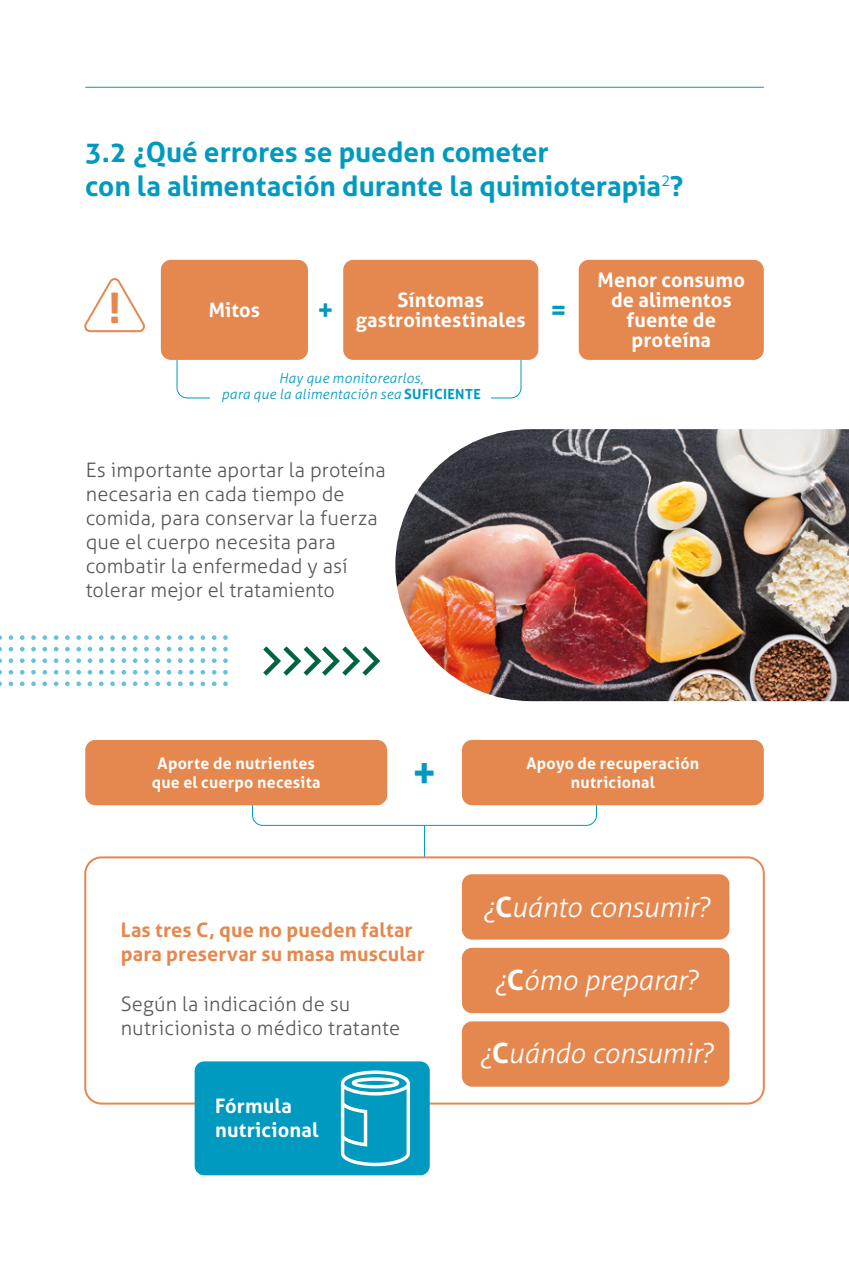
<style>
.page{position:relative;width:849px;height:1281px;background:#fff}
.page>*{position:absolute;margin:0;border:0;box-sizing:border-box;transform-origin:0 0}
.t1{font:700 42px "Aller";color:#e5884f}
.t2{font:700 42px "Aller";color:#009ac0}
.t3{font:700 28px/33.6px "Aller";color:#009ac0}
.t4{font:italic 300 28px "Aller";letter-spacing:-.005em;color:#fff}
.t5{font:300 20px/24px "Aller";letter-spacing:.01em;color:#575756}
.t6{font:700 20px/20px "Aller";letter-spacing:.005em;color:#fff;text-align:center}
.t7{font:700 20px/24px "Aller";letter-spacing:.01em;color:#e5884f}
.t8{font:700 16px/19.2px "Aller";letter-spacing:.015em;color:#fff;text-align:center}
.t9{font:italic 300 14px/16.8px "Aller";letter-spacing:.02em;color:#009ac0;text-align:center}
.s1{font-weight:700;font-style:normal}
</style>
<div class="page">
<hr style="left:85px;top:87px;width:679px;height:1px;background:#009ac0">
<svg style="left:9px;top:635px;width:4px;height:5px"></svg>
<svg style="left:20px;top:635px;width:5px;height:5px"></svg>
<svg style="left:31px;top:635px;width:5px;height:5px"></svg>
<svg style="left:42px;top:635px;width:5px;height:5px"></svg>
<svg style="left:54px;top:635px;width:4px;height:5px"></svg>
<svg style="left:65px;top:635px;width:5px;height:5px"></svg>
<svg style="left:76px;top:635px;width:5px;height:5px"></svg>
<svg style="left:88px;top:635px;width:4px;height:5px"></svg>
<svg style="left:99px;top:635px;width:5px;height:5px"></svg>
<svg style="left:110px;top:635px;width:5px;height:5px"></svg>
<svg style="left:121px;top:635px;width:5px;height:5px"></svg>
<svg style="left:133px;top:635px;width:4px;height:5px"></svg>
<svg style="left:144px;top:635px;width:5px;height:5px"></svg>
<svg style="left:155px;top:635px;width:5px;height:5px"></svg>
<svg style="left:167px;top:635px;width:4px;height:5px"></svg>
<svg style="left:178px;top:635px;width:5px;height:5px"></svg>
<svg style="left:189px;top:635px;width:5px;height:5px"></svg>
<svg style="left:200px;top:635px;width:5px;height:5px"></svg>
<svg style="left:212px;top:635px;width:4px;height:5px"></svg>
<svg style="left:223px;top:635px;width:5px;height:5px"></svg>
<svg style="left:9px;top:647px;width:4px;height:4px"></svg>
<svg style="left:20px;top:647px;width:5px;height:4px"></svg>
<svg style="left:31px;top:647px;width:5px;height:4px"></svg>
<svg style="left:42px;top:647px;width:5px;height:4px"></svg>
<svg style="left:54px;top:647px;width:4px;height:4px"></svg>
<svg style="left:65px;top:647px;width:5px;height:4px"></svg>
<svg style="left:76px;top:647px;width:5px;height:4px"></svg>
<svg style="left:88px;top:647px;width:4px;height:4px"></svg>
<svg style="left:99px;top:647px;width:5px;height:4px"></svg>
<svg style="left:110px;top:647px;width:5px;height:4px"></svg>
<svg style="left:121px;top:647px;width:5px;height:4px"></svg>
<svg style="left:133px;top:647px;width:4px;height:4px"></svg>
<svg style="left:144px;top:647px;width:5px;height:4px"></svg>
<svg style="left:155px;top:647px;width:5px;height:4px"></svg>
<svg style="left:167px;top:647px;width:4px;height:4px"></svg>
<svg style="left:178px;top:647px;width:5px;height:4px"></svg>
<svg style="left:189px;top:647px;width:5px;height:4px"></svg>
<svg style="left:200px;top:647px;width:5px;height:4px"></svg>
<svg style="left:212px;top:647px;width:4px;height:4px"></svg>
<svg style="left:223px;top:647px;width:5px;height:4px"></svg>
<svg style="left:9px;top:658px;width:4px;height:5px"></svg>
<svg style="left:20px;top:658px;width:5px;height:5px"></svg>
<svg style="left:31px;top:658px;width:5px;height:5px"></svg>
<svg style="left:42px;top:658px;width:5px;height:5px"></svg>
<svg style="left:54px;top:658px;width:4px;height:5px"></svg>
<svg style="left:65px;top:658px;width:5px;height:5px"></svg>
<svg style="left:76px;top:658px;width:5px;height:5px"></svg>
<svg style="left:88px;top:658px;width:4px;height:5px"></svg>
<svg style="left:99px;top:658px;width:5px;height:5px"></svg>
<svg style="left:110px;top:658px;width:5px;height:5px"></svg>
<svg style="left:121px;top:658px;width:5px;height:5px"></svg>
<svg style="left:133px;top:658px;width:4px;height:5px"></svg>
<svg style="left:144px;top:658px;width:5px;height:5px"></svg>
<svg style="left:155px;top:658px;width:5px;height:5px"></svg>
<svg style="left:167px;top:658px;width:4px;height:5px"></svg>
<svg style="left:178px;top:658px;width:5px;height:5px"></svg>
<svg style="left:189px;top:658px;width:5px;height:5px"></svg>
<svg style="left:200px;top:658px;width:5px;height:5px"></svg>
<svg style="left:212px;top:658px;width:4px;height:5px"></svg>
<svg style="left:223px;top:658px;width:5px;height:5px"></svg>
<svg style="left:9px;top:670px;width:4px;height:4px"></svg>
<svg style="left:20px;top:670px;width:5px;height:4px"></svg>
<svg style="left:31px;top:670px;width:5px;height:4px"></svg>
<svg style="left:42px;top:670px;width:5px;height:4px"></svg>
<svg style="left:54px;top:670px;width:4px;height:4px"></svg>
<svg style="left:65px;top:670px;width:5px;height:4px"></svg>
<svg style="left:76px;top:670px;width:5px;height:4px"></svg>
<svg style="left:88px;top:670px;width:4px;height:4px"></svg>
<svg style="left:99px;top:670px;width:5px;height:4px"></svg>
<svg style="left:110px;top:670px;width:5px;height:4px"></svg>
<svg style="left:121px;top:670px;width:5px;height:4px"></svg>
<svg style="left:133px;top:670px;width:4px;height:4px"></svg>
<svg style="left:144px;top:670px;width:5px;height:4px"></svg>
<svg style="left:155px;top:670px;width:5px;height:4px"></svg>
<svg style="left:167px;top:670px;width:4px;height:4px"></svg>
<svg style="left:178px;top:670px;width:5px;height:4px"></svg>
<svg style="left:189px;top:670px;width:5px;height:4px"></svg>
<svg style="left:200px;top:670px;width:5px;height:4px"></svg>
<svg style="left:212px;top:670px;width:4px;height:4px"></svg>
<svg style="left:223px;top:670px;width:5px;height:4px"></svg>
<svg style="left:9px;top:681px;width:4px;height:5px"></svg>
<svg style="left:20px;top:681px;width:5px;height:5px"></svg>
<svg style="left:31px;top:681px;width:5px;height:5px"></svg>
<svg style="left:42px;top:681px;width:5px;height:5px"></svg>
<svg style="left:54px;top:681px;width:4px;height:5px"></svg>
<svg style="left:65px;top:681px;width:5px;height:5px"></svg>
<svg style="left:76px;top:681px;width:5px;height:5px"></svg>
<svg style="left:88px;top:681px;width:4px;height:5px"></svg>
<svg style="left:99px;top:681px;width:5px;height:5px"></svg>
<svg style="left:110px;top:681px;width:5px;height:5px"></svg>
<svg style="left:121px;top:681px;width:5px;height:5px"></svg>
<svg style="left:133px;top:681px;width:4px;height:5px"></svg>
<svg style="left:144px;top:681px;width:5px;height:5px"></svg>
<svg style="left:155px;top:681px;width:5px;height:5px"></svg>
<svg style="left:167px;top:681px;width:4px;height:5px"></svg>
<svg style="left:178px;top:681px;width:5px;height:5px"></svg>
<svg style="left:189px;top:681px;width:5px;height:5px"></svg>
<svg style="left:200px;top:681px;width:5px;height:5px"></svg>
<svg style="left:212px;top:681px;width:4px;height:5px"></svg>
<svg style="left:223px;top:681px;width:5px;height:5px"></svg>
<hr style="left:424px;top:825px;width:1px;height:32px;background:#009ac0">
<svg style="left:251px;top:759px;width:346px;height:67px"></svg>
<div style="left:85px;top:740px;width:302px;height:65px;background:#e5884f;border-radius:10px"></div>
<div style="left:84px;top:856px;width:681px;height:248px;border:2px solid #e5884f;border-radius:16px"></div>
<div style="left:462px;top:740px;width:302px;height:65px;background:#e5884f;border-radius:10px"></div>
<div style="left:462px;top:874px;width:267px;height:65px;background:#e5884f;border-radius:10px"></div>
<div style="left:462px;top:948px;width:267px;height:65px;background:#e5884f;border-radius:10px"></div>
<div style="left:462px;top:1021px;width:267px;height:65px;background:#e5884f;border-radius:10px"></div>
<svg style="left:176px;top:353px;width:346px;height:46px"></svg>
<svg style="left:263px;top:646px;width:117px;height:30px"></svg>
<div style="left:579px;top:260px;width:185px;height:100px;background:#e5884f;border-radius:10px"></div>
<div style="left:161px;top:260px;width:147px;height:100px;background:#e5884f;border-radius:10px"></div>
<div style="left:343px;top:260px;width:195px;height:100px;background:#e5884f;border-radius:10px"></div>
<svg style="left:84px;top:278px;width:61px;height:55px"></svg>
<div style="left:211px;top:374px;width:280px;height:46px;background:#fff"></div>
<img style="left:395px;top:429px;width:454px;height:272px">
<div style="left:195px;top:1061px;width:235px;height:114px;background:#009ac0;border-radius:10px"></div>
<svg style="left:341px;top:1070px;width:69px;height:96px"></svg>
<h2 class="t3" style="left:85px;top:135px;width:599px">3.2 ¿Qué errores se pueden cometer<br>con la alimentación durante la quimioterapia<sup>2</sup>?</h2>
<p class="t6" style="left:356px;top:290px;width:171px">Síntomas gastrointestinales</p>
<h1 class="t1" style="left:108px;top:282px;width:14px">!</h1>
<p class="t6" style="left:209px;top:300px;width:53px">Mitos</p>
<h2 class="t3" style="left:317px;top:293px;width:18px">+</h2>
<h2 class="t3" style="left:550px;top:293px;width:18px">=</h2>
<p class="t9" style="left:221px;top:369px;width:261px">Hay que monitorearlos,<br>para que la alimentación sea <span class="s1">SUFICIENTE</span></p>
<p class="t5" style="left:86px;top:458px;width:301px">Es importante aportar la proteína necesaria en cada tiempo de comida, para conservar la fuerza que el cuerpo necesita para combatir la enfermedad y así tolerar mejor el tratamiento</p>
<p class="t6" style="left:597px;top:269px;width:149px">Menor consumo de alimentos fuente de proteína</p>
<p class="t8" style="left:152px;top:753px;width:170px">Aporte de nutrientes que el cuerpo necesita</p>
<h1 class="t2" style="left:412px;top:747px;width:27px">+</h1>
<p class="t8" style="left:526px;top:753px;width:174px">Apoyo de recuperación nutricional</p>
<p class="t7" style="left:121px;top:918px;width:306px">Las tres C, que no pueden faltar para preservar su masa muscular</p>
<p class="t5" style="left:121px;top:992px;width:281px">Según la indicación de su nutricionista o médico tratante</p>
<p class="t6" style="left:215px;top:1093px;width:105px;line-height:24px;text-align:left">Fórmula nutricional</p>
<h2 class="t4" style="left:482px;top:890px;width:229px">¿<span class="s1">C</span>uánto consumir?</h2>
<h2 class="t4" style="left:493px;top:963px;width:206px">¿<span class="s1">C</span>ómo preparar?</h2>
<h2 class="t4" style="left:478px;top:1036px;width:235px">¿<span class="s1">C</span>uándo consumir?</h2>
</div>
